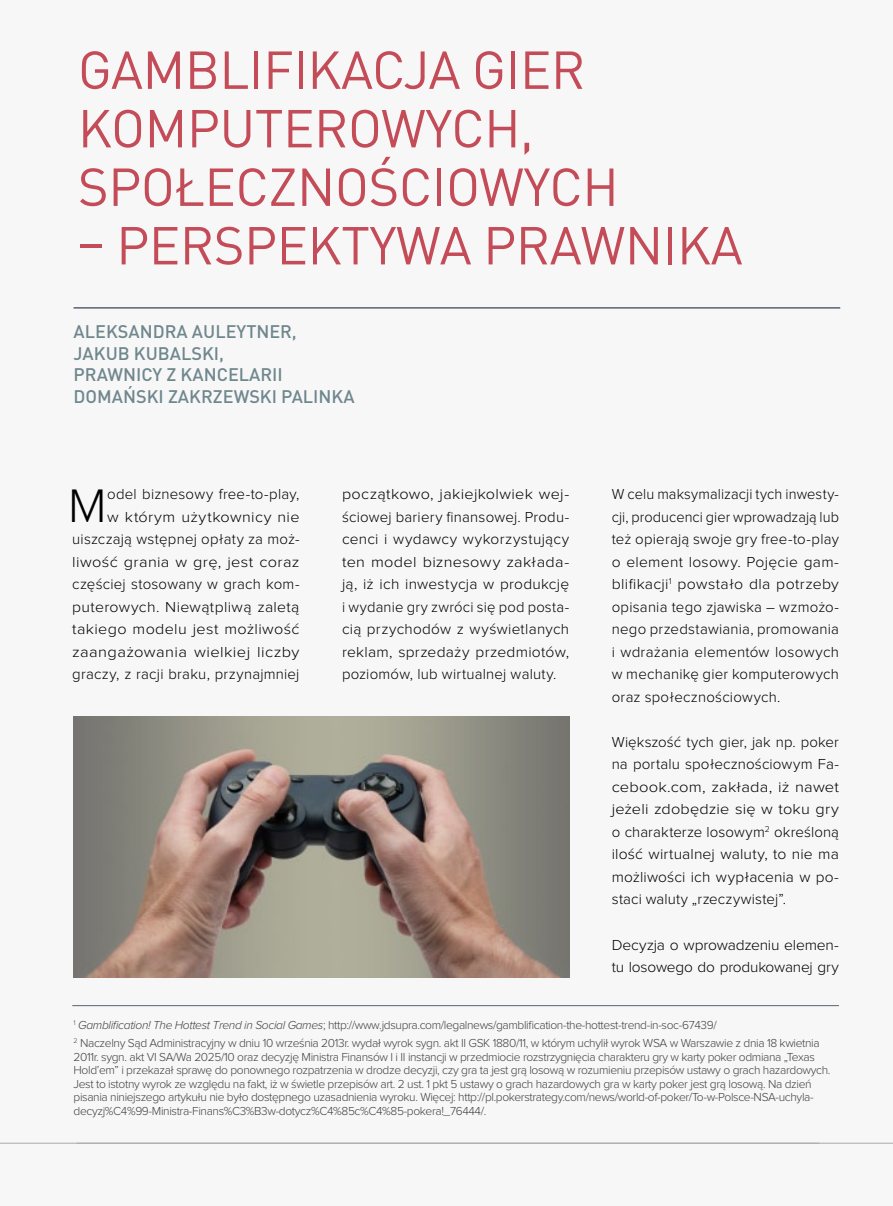
<style>
.page{position:relative;width:893px;height:1206px;background:#fff}
.page>*{position:absolute;margin:0;border:0;box-sizing:border-box;transform-origin:0 0}
.t1{font:52.5px/58.5px "DIN Pro";letter-spacing:-.01em;color:#c44c58}
.t2{font:300 48.75px "Proxima Nova";color:#000}
.t3{font:500 18px/21.6px "DIN Pro";color:#6f878d}
.t4{font:300 15px/22.5px "Proxima Nova";letter-spacing:.015em;color:#000;text-align:justify}
.t5{font:300 15px/22.5px "Proxima Nova";letter-spacing:.015em;color:#000;text-align:justify;scale:1.08 1}
.t6{font:300 15px/22.5px "Proxima Nova";letter-spacing:-.01em;color:#000;scale:1.04 1}
.t7{font:300 12px/13.5px "Proxima Nova";letter-spacing:-.03em;color:#414042}
.s1{font-style:italic}
</style>
<div class="page">
<div style="left:0;top:0;width:893px;height:1205px;background:#f7f7f7"></div>
<hr style="left:74px;top:307px;width:766px;height:1px;background:#556270">
<hr style="left:72px;top:1005px;width:767px;height:1px;background:#556270">
<hr style="left:0;top:1142px;width:893px;height:1px;background:#a7a9ac">
<img style="left:74px;top:716px;width:495px;height:261px">
<h1 class="t1" style="left:78px;top:38px;width:542px">GAMBLIFIKACJA GIER<br>KOMPUTEROWYCH,<br>SPOŁECZNOŚCIOWYCH</h1>
<h1 class="t1" style="left:78px;top:214px;width:667px">– PERSPEKTYWA PRAWNIKA</h1>
<h3 class="t3" style="left:74px;top:320px;width:282px">ALEKSANDRA AULEYTNER,<br>JAKUB KUBALSKI,<br>PRAWNICY Z KANCELARII<br>DOMAŃSKI ZAKRZEWSKI PALINKA</h3>
<p class="t4" style="left:72px;top:483px;width:229px;text-align:right">odel biznesowy free-to-play,<br>w którym użytkownicy nie uiszczają wstępnej opłaty za moż&shy;liwość grania w grę, jest coraz częściej stosowany w grach kom&shy;puterowych. Niewątpliwą zaletą takiego modelu jest możliwość zaangażowania wielkiej liczby graczy, z racji braku, przynajmniej</p>
<p class="t5" style="left:342px;top:483px;width:212px">początkowo, jakiejkolwiek wej&shy;ściowej bariery finansowej. Produ&shy;cenci i wydawcy wykorzystujący ten model biznesowy zakłada&shy;ją, iż ich inwestycja w produkcję i wydanie gry zwróci się pod posta&shy;cią przychodów z wyświetlanych reklam, sprzedaży przedmiotów, poziomów, lub wirtualnej waluty.</p>
<p class="t4" style="left:612px;top:483px;width:229px">W celu maksymalizacji tych inwesty&shy;cji, producenci gier wprowadzają lub też opierają swoje gry free-to-play o element losowy. Pojęcie gam&shy;blifikacji<sup>1</sup> powstało dla potrzeby opisania tego zjawiska – wzmożo&shy;nego przedstawiania, promowania i wdrażania elementów losowych w mechanikę gier komputerowych oraz społecznościowych.</p>
<p class="t4" style="left:612px;top:731px;width:229px">Większość tych gier, jak np. poker na portalu społecznościowym Fa&shy;cebook.com, zakłada, iż nawet jeżeli zdobędzie się w toku gry o charakterze losowym<sup>2</sup> określoną ilość wirtualnej waluty, to nie ma możliwości ich wypłacenia w po&shy;staci waluty „rzeczywistej”.</p>
<p class="t6" style="left:612px;top:933px;width:220px">Decyzja o wprowadzeniu elemen&shy;tu losowego do produkowanej gry</p>
<h2 class="t2" style="left:68px;top:483px;width:40px">M</h2>
<p class="t7" style="left:74px;top:1016px;width:748px;line-height:17.7px"><sup>1</sup> <span class="s1">Gamblification! The Hottest Trend in Social Games</span>; http://www.jdsupra.com/legalnews/gamblification-the-hottest-trend-in-soc-67439/<br><sup>2</sup> Naczelny Sąd Administracyjny w dniu 10 września 2013r. wydał wyrok sygn. akt II GSK 1880/11, w którym uchylił wyrok WSA w Warszawie z dnia 18 kwietnia</p>
<p class="t7" style="left:74px;top:1050px;width:758px">2011r. sygn. akt VI SA/Wa 2025/10 oraz decyzję Ministra Finansów I i II instancji w przedmiocie rozstrzygnięcia charakteru gry w karty poker odmiana „Texas Hold’em” i przekazał sprawę do ponownego rozpatrzenia w drodze decyzji, czy gra ta jest grą losową w rozumieniu przepisów ustawy o grach hazardowych.<br>Jest to istotny wyrok ze względu na fakt, iż w świetle przepisów art. 2 ust. 1 pkt 5 ustawy o grach hazardowych gra w karty poker jest grą losową. Na dzień pisania niniejszego artykułu nie było dostępnego uzasadnienia wyroku. Więcej: http://pl.pokerstrategy.com/news/world-of-poker/To-w-Polsce-NSA-uchyla&shy;decyzj%C4%99-Ministra-Finans%C3%B3w-dotycz%C4%85c%C4%85-pokera!_76444/.</p>
</div>
